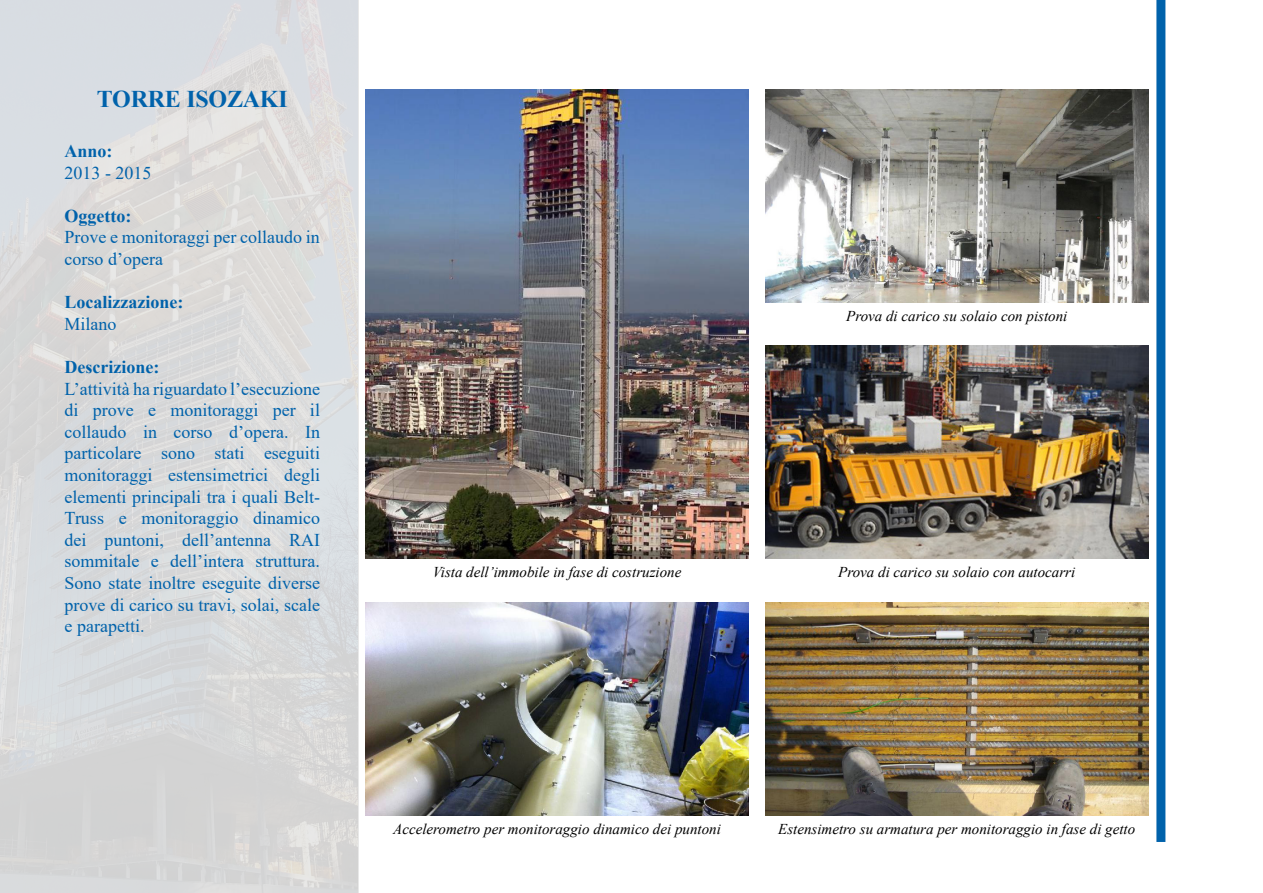
<style>
.page{position:relative;width:1263px;height:893px;background:#fff}
.page>*{position:absolute;margin:0;border:0;box-sizing:border-box;transform-origin:0 0}
.t1{font:700 24px "Times New Roman";letter-spacing:-.01em;color:#0062ab}
.t2{font:18px/21.6px "Times New Roman";color:#0062ab}
.t3{font:700 18px "Times New Roman";color:#0062ab}
.t4{font:italic 15px "Times New Roman";color:#000}
</style>
<div class="page">
<div style="left:1156px;top:0;width:9px;height:842px;background:#0062ab"></div>
<div style="left:0;top:0;width:358px;height:893px;background:#d9dadb"></div>
<img style="left:765px;top:346px;width:383px;height:213px">
<img style="left:765px;top:602px;width:383px;height:213px">
<img style="left:366px;top:602px;width:382px;height:213px">
<img style="left:366px;top:89px;width:382px;height:470px">
<img style="left:765px;top:89px;width:383px;height:213px">
<h1 class="t1" style="left:97px;top:81px;width:192px">TORRE ISOZAKI</h1>
<p class="t3" style="left:65px;top:138px;width:50px">Anno:</p>
<p class="t2" style="left:65px;top:161px;width:88px">2013 - 2015</p>
<p class="t3" style="left:65px;top:203px;width:68px">Oggetto:</p>
<p class="t2" style="left:65px;top:226px;width:257px">Prove e monitoraggi per collaudo in corso d’opera</p>
<p class="t3" style="left:65px;top:289px;width:120px">Localizzazione:</p>
<p class="t2" style="left:65px;top:312px;width:54px">Milano</p>
<p class="t3" style="left:65px;top:354px;width:96px">Descrizione:</p>
<p class="t2" style="left:65px;top:377px;width:257px;text-align:justify">L’attività ha riguardato l’esecuzione di prove e monitoraggi per il collaudo in corso d’opera. In particolare sono stati eseguiti monitoraggi estensimetrici degli elementi principali tra i quali Belt-Truss e monitoraggio dinamico dei puntoni, dell’antenna RAI sommitale e dell’intera struttura.<br>Sono state inoltre eseguite diverse prove di carico su travi, solai, scale e parapetti.</p>
<p class="t4" style="left:433px;top:562px;width:250px">Vista dell’immobile in fase di costruzione</p>
<p class="t4" style="left:846px;top:305px;width:223px">Prova di carico su solaio con pistoni</p>
<p class="t4" style="left:838px;top:562px;width:238px">Prova di carico su solaio con autocarri</p>
<p class="t4" style="left:393px;top:818px;width:329px">Accelerometro per monitoraggio dinamico dei puntoni</p>
<p class="t4" style="left:778px;top:818px;width:358px">Estensimetro su armatura per monitoraggio in fase di getto</p>
</div>
